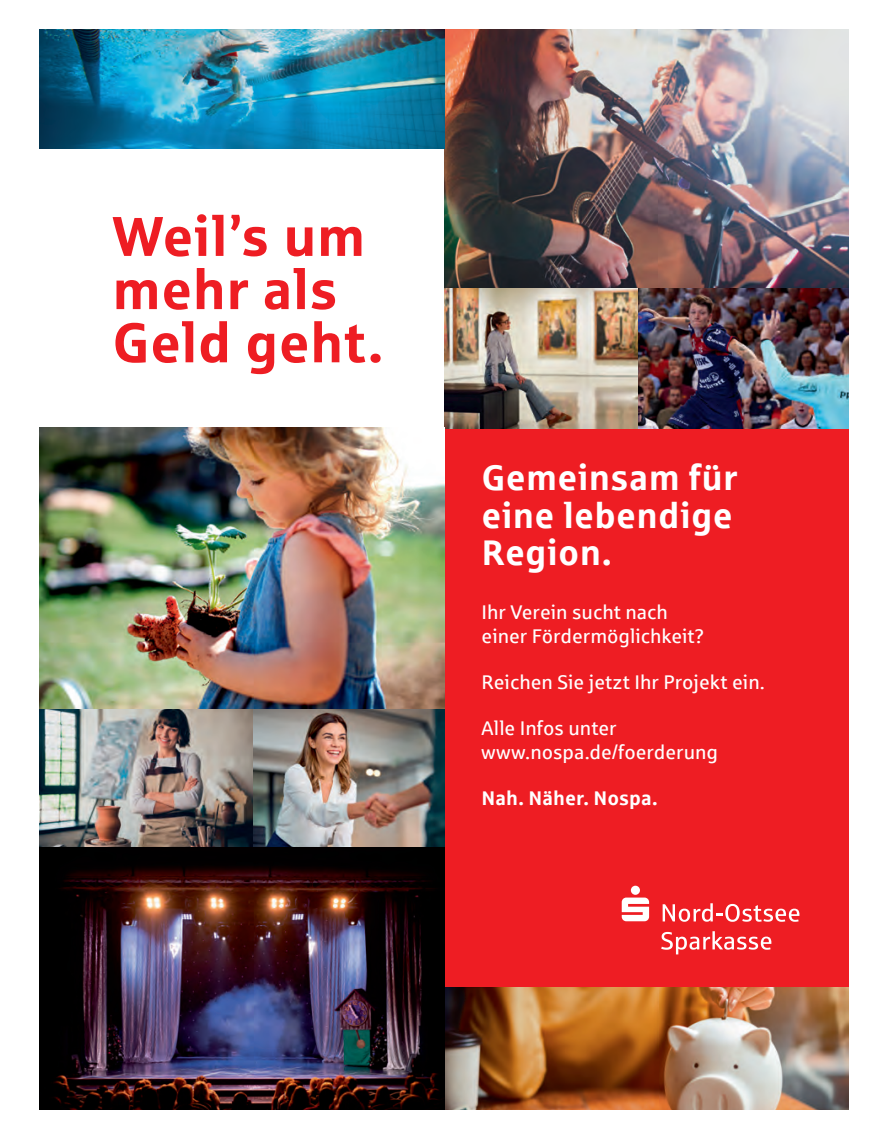
<style>
.page{position:relative;width:890px;height:1138px;background:#fff}
.page>*{position:absolute;margin:0;border:0;box-sizing:border-box;transform-origin:0 0}
.t1{font:700 56px/53.2px "Sparkasse Rg";letter-spacing:.005em;color:#ee1d23}
.t2{font:700 35.7px/37.6px "Sparkasse Rg";letter-spacing:.005em;color:#fff}
.t3{font:19.78px/23.8px "Sparkasse Rg";color:#fff}
.t4{font:700 19.78px "Sparkasse Rg";color:#fff}
</style>
<div class="page">
<div style="left:444px;top:428px;width:405px;height:559px;background:#ee1d23"></div>
<img style="left:444px;top:29px;width:405px;height:260px">
<img style="left:40px;top:29px;width:404px;height:120px">
<img style="left:40px;top:708px;width:214px;height:139px">
<img style="left:254px;top:708px;width:190px;height:139px">
<img style="left:444px;top:288px;width:194px;height:140px">
<img style="left:444px;top:987px;width:405px;height:123px">
<img style="left:638px;top:289px;width:211px;height:139px">
<img style="left:40px;top:428px;width:404px;height:280px">
<img style="left:40px;top:847px;width:404px;height:263px">
<svg style="left:663px;top:903px;width:136px;height:19px"></svg>
<svg style="left:661px;top:931px;width:110px;height:23px"></svg>
<svg style="left:622px;top:886px;width:27px;height:35px"></svg>
<h1 class="t1" style="left:112px;top:208px;width:273px">Weil’s um mehr als<br>Geld geht.</h1>
<h2 class="t2" style="left:482px;top:458px;width:257px">Gemeinsam für eine lebendige<br>Region.</h2>
<p class="t3" style="left:482px;top:600px;width:224px">Ihr Verein sucht nach einer Fördermöglichkeit?</p>
<p class="t3" style="left:482px;top:670px;width:285px">Reichen Sie jetzt Ihr Projekt ein.</p>
<p class="t3" style="left:482px;top:716px;width:238px">Alle Infos unter www.nospa.de/foerderung</p>
<p class="t4" style="left:482px;top:786px;width:177px">Nah. Näher. Nospa.</p>
</div>
